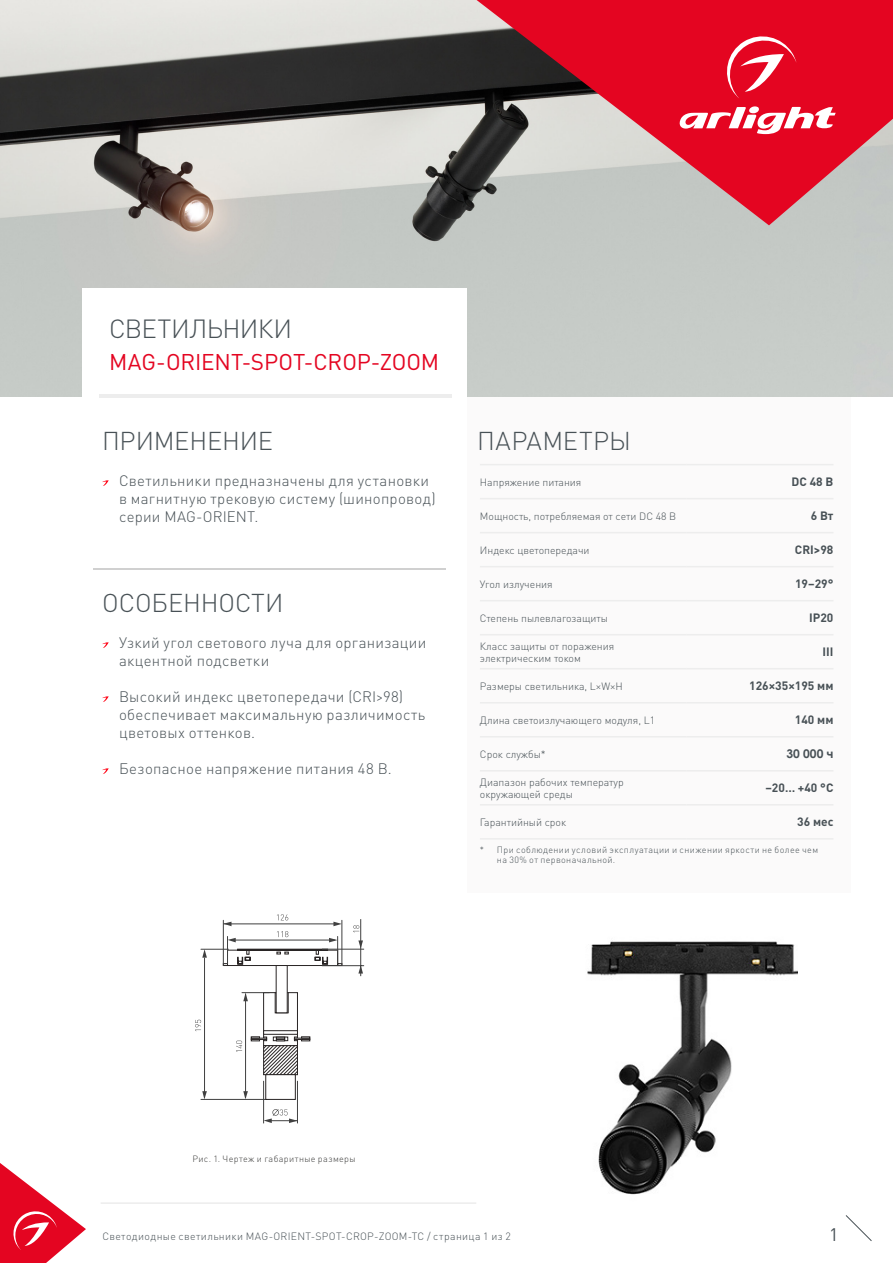
<style>
.page{position:relative;width:893px;height:1263px;background:#fff}
.page>*{position:absolute;margin:0;border:0;box-sizing:border-box;transform-origin:0 0}
.t1{font:300 25.95px "DIN Pro";letter-spacing:-.025em;color:#485156}
.t2{font:300 25.5px "DIN Pro";letter-spacing:-.005em;color:#485156}
.t3{font:300 25.5px "DIN Pro";letter-spacing:.015em;color:#485156}
.t4{font:22.5px "DIN Pro";letter-spacing:-.005em;color:#e40521}
.t5{font:18px "DIN Pro";color:#485156}
.t6{font:300 15px/18px "DIN Pro";letter-spacing:.02em;color:#485156}
.t7{font:700 12px "DIN Pro";color:#485156}
.t8{font:700 12px "Century Gothic";color:#485156}
.t9{font:300 10.5px/12px "DIN Pro";color:#485156}
.t10{font:300 10.5px "DIN Pro";letter-spacing:.035em;color:#485156}
.t11{font:300 9px/10.5px "DIN Pro";letter-spacing:.04em;color:#485156}
.t12{font:300 9px "DIN Pro";letter-spacing:.04em;color:#3c3c3b}
</style>
<div class="page">
<img style="left:0;top:0;width:893px;height:396px">
<div style="left:467px;top:397px;width:383px;height:496px;background:#fbfafa"></div>
<hr style="left:480px;top:464px;width:206px;height:1px;background:#ededed">
<hr style="left:686px;top:464px;width:147px;height:1px;background:#ededed">
<hr style="left:480px;top:498px;width:206px;height:1px;background:#ededed">
<hr style="left:686px;top:498px;width:147px;height:1px;background:#ededed">
<hr style="left:480px;top:532px;width:206px;height:1px;background:#ededed">
<hr style="left:686px;top:532px;width:147px;height:1px;background:#ededed">
<hr style="left:480px;top:566px;width:206px;height:1px;background:#ededed">
<hr style="left:686px;top:566px;width:147px;height:1px;background:#ededed">
<hr style="left:480px;top:668px;width:206px;height:1px;background:#ededed">
<hr style="left:686px;top:668px;width:147px;height:1px;background:#ededed">
<hr style="left:480px;top:702px;width:206px;height:1px;background:#ededed">
<hr style="left:686px;top:702px;width:147px;height:1px;background:#ededed">
<hr style="left:480px;top:736px;width:206px;height:1px;background:#ededed">
<hr style="left:686px;top:736px;width:147px;height:1px;background:#ededed">
<hr style="left:480px;top:770px;width:206px;height:1px;background:#ededed">
<hr style="left:686px;top:770px;width:147px;height:1px;background:#ededed">
<hr style="left:480px;top:804px;width:206px;height:1px;background:#ededed">
<hr style="left:686px;top:804px;width:147px;height:1px;background:#ededed">
<hr style="left:480px;top:838px;width:206px;height:1px;background:#ededed">
<hr style="left:686px;top:838px;width:147px;height:1px;background:#ededed">
<hr style="left:480px;top:600px;width:206px;height:1px;background:#ededed">
<hr style="left:686px;top:600px;width:147px;height:1px;background:#ededed">
<hr style="left:480px;top:634px;width:206px;height:1px;background:#ededed">
<hr style="left:686px;top:634px;width:147px;height:1px;background:#ededed">
<div style="left:82px;top:288px;width:384px;height:117px;background:#fff"></div>
<svg style="left:102px;top:480px;width:7px;height:6px"></svg>
<svg style="left:102px;top:642px;width:7px;height:6px"></svg>
<svg style="left:102px;top:696px;width:7px;height:6px"></svg>
<svg style="left:102px;top:768px;width:7px;height:6px"></svg>
<hr style="left:99px;top:394px;width:352px;height:3px;background:#ededed">
<hr style="left:94px;top:568px;width:352px;height:1px;background:#d0d0d0">
<img style="left:587px;top:941px;width:211px;height:254px">
<hr style="left:322px;top:949px;width:42px;height:1px;background:#404040">
<svg style="left:353px;top:925px;width:6px;height:7px"></svg>
<hr style="left:342px;top:920px;width:1px;height:45px;background:#404040">
<hr style="left:322px;top:965px;width:42px;height:1px;background:#404040">
<hr style="left:360px;top:919px;width:1px;height:57px;background:#404040">
<svg style="left:358px;top:940px;width:5px;height:9px"></svg>
<svg style="left:358px;top:965px;width:5px;height:8px"></svg>
<div style="left:263px;top:992px;width:35px;height:54px;background:#fff;border:1px solid #282424"></div>
<svg style="left:263px;top:1030px;width:35px;height:4px"></svg>
<svg style="left:275px;top:992px;width:13px;height:21px"></svg>
<div style="left:276px;top:965px;width:11px;height:48px;background:#fff"></div>
<hr style="left:201px;top:1099px;width:68px;height:1px;background:#404040">
<hr style="left:245px;top:993px;width:1px;height:105px;background:#404040">
<svg style="left:236px;top:1041px;width:6px;height:11px"></svg>
<svg style="left:243px;top:1091px;width:5px;height:8px"></svg>
<svg style="left:242px;top:992px;width:27px;height:9px"></svg>
<hr style="left:263px;top:1081px;width:1px;height:42px;background:#404040">
<hr style="left:297px;top:1081px;width:1px;height:42px;background:#404040">
<svg style="left:264px;top:1109px;width:33px;height:14px"></svg>
<hr style="left:204px;top:958px;width:1px;height:140px;background:#404040">
<svg style="left:195px;top:1020px;width:6px;height:11px"></svg>
<svg style="left:202px;top:1091px;width:5px;height:8px"></svg>
<svg style="left:251px;top:1037px;width:59px;height:38px"></svg>
<svg style="left:201px;top:914px;width:141px;height:52px"></svg>
<svg style="left:845px;top:1215px;width:27px;height:26px"></svg>
<hr style="left:101px;top:1203px;width:375px;height:1px;background:#e3e3e3">
<svg style="left:477px;top:0;width:416px;height:225px;background:#c7525f"></svg>
<svg style="left:677px;top:106px;width:159px;height:31px"></svg>
<svg style="left:722px;top:31px;width:74px;height:68px;background:#e82f46"></svg>
<svg style="left:0;top:1163px;width:86px;height:100px"></svg>
<h1 class="t1" style="left:109px;top:311px;width:185px">СВЕТИЛЬНИКИ</h1>
<h3 class="t4" style="left:109px;top:346px;width:332px">MAG-ORIENT-SPOT-CROP-ZOOM</h3>
<h2 class="t2" style="left:102px;top:423px;width:172px">ПРИМЕНЕНИЕ</h2>
<h3 class="t6" style="left:119px;top:471px;width:318px">Светильники предназначены для установки в магнитную трековую систему (шинопровод) серии MAG-ORIENT.</h3>
<h2 class="t2" style="left:102px;top:585px;width:183px">ОСОБЕННОСТИ</h2>
<h3 class="t6" style="left:119px;top:633px;width:309px">Узкий угол светового луча для организации акцентной подсветки</h3>
<h3 class="t6" style="left:119px;top:687px;width:308px">Высокий индекс цветопередачи (CRI&gt;98) обеспечивает максимальную различимость цветовых оттенков.</h3>
<h3 class="t6" style="left:119px;top:759px;width:274px">Безопасное напряжение питания 48 В.</h3>
<h2 class="t3" style="left:477px;top:423px;width:155px">ПАРАМЕТРЫ</h2>
<p class="t9" style="left:480px;top:475px;width:103px">Напряжение питания</p>
<p class="t7" style="left:792px;top:474px;width:43px">DC 48 В</p>
<p class="t9" style="left:480px;top:509px;width:198px">Мощность, потребляемая от сети DC 48 В</p>
<p class="t7" style="left:811px;top:508px;width:24px">6 Вт</p>
<p class="t9" style="left:480px;top:543px;width:111px">Индекс цветопередачи</p>
<p class="t7" style="left:795px;top:542px;width:40px">CRI&gt;98</p>
<p class="t9" style="left:480px;top:577px;width:74px">Угол излучения</p>
<p class="t7" style="left:795px;top:576px;width:40px">19–29°</p>
<p class="t9" style="left:480px;top:611px;width:130px">Степень пылевлагозащиты</p>
<p class="t7" style="left:809px;top:610px;width:26px">IP20</p>
<p class="t9" style="left:480px;top:639px;width:136px">Класс защиты от поражения электрическим током</p>
<p class="t7" style="left:822px;top:644px;width:12px">III</p>
<p class="t9" style="left:480px;top:679px;width:144px">Размеры светильника, L×W×H</p>
<p class="t7" style="left:749px;top:678px;width:86px">126×35×195 мм</p>
<p class="t9" style="left:480px;top:713px;width:177px">Длина светоизлучающего модуля, L1</p>
<p class="t7" style="left:795px;top:712px;width:40px">140 мм</p>
<p class="t9" style="left:480px;top:747px;width:67px">Срок службы*</p>
<p class="t8" style="left:786px;top:745px;width:48px">30 000 ч</p>
<p class="t9" style="left:480px;top:775px;width:145px">Диапазон рабочих температур окружающей среды</p>
<p class="t7" style="left:765px;top:780px;width:69px">–20… +40 °С</p>
<p class="t9" style="left:480px;top:816px;width:88px">Гарантийный срок</p>
<p class="t7" style="left:797px;top:814px;width:38px">36 меc</p>
<p class="t11" style="left:497px;top:844px;width:323px;text-indent:-17px">* При соблюдении условий эксплуатации и снижении яркости не более чем на 30% от первоначальной.</p>
<p class="t12" style="left:192px;top:1153px;width:165px">Рис. 1. Чертеж и габаритные размеры</p>
<p class="t10" style="left:102px;top:1229px;width:410px">Светодиодные светильники MAG-ORIENT-SPOT-CROP-ZOOM-TC / страница 1 из 2</p>
<h3 class="t5" style="left:829px;top:1222px;width:11px">1</h3>
</div>
